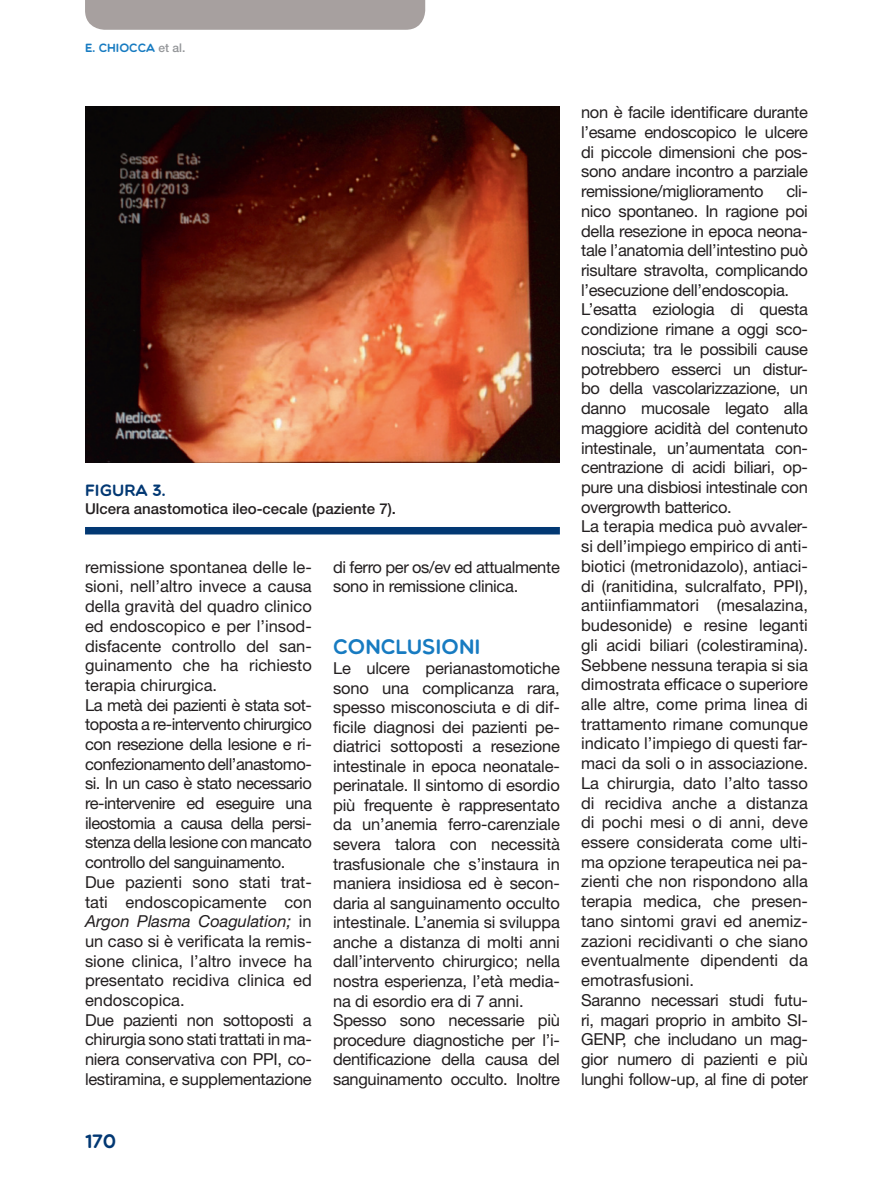
<style>
.page{position:relative;width:893px;height:1191px;background:#fff}
.page>*{position:absolute;margin:0;border:0;box-sizing:border-box;transform-origin:0 0}
.t1{font:21px "Multicolore";color:#177bc1}
.t2{font:19.5px "Multicolore";color:#023873}
.t3{font:16.5px/19.6px "Helvetica Neue LT Std";letter-spacing:-.01em;color:#231f20}
.t4{font:16.5px "Multicolore";color:#023873}
.t5{font:500 15px "Helvetica Neue LT Std";color:#231f20}
.t6{font:12px "Multicolore";color:#177bc1}
.s1{font-family:"Helvetica Neue LT Std";font-weight:500;color:#939598}
.s2{font-style:italic}
</style>
<div class="page">
<div style="left:85px;top:0;width:340px;height:30px;background:#a7a09f"></div>
<div style="left:85px;top:527px;width:475px;height:7px;background:#023873"></div>
<img style="left:85px;top:106px;width:475px;height:356px">
<p class="t6" style="left:85px;top:40px;width:102px">E. CHIOCCA <span class="s1">et al.</span></p>
<p class="t4" style="left:85px;top:480px;width:82px">FIGURA 3.</p>
<p class="t5" style="left:85px;top:500px;width:312px">Ulcera anastomotica ileo-cecale (paziente 7).</p>
<p class="t3" style="left:85px;top:557px;width:228px">remissione spontanea delle le&shy;sioni, nell’altro invece a causa della gravità del quadro clinico ed endoscopico e per l’insod&shy;disfacente controllo del san&shy;guinamento che ha richiesto terapia chirurgica.<br>La metà dei pazienti è stata sot&shy;toposta a re-intervento chirurgico con resezione della lesione e ri&shy;confezionamento dell’anastomo&shy;si. In un caso è stato necessario re-intervenire ed eseguire una ileostomia a causa della persi&shy;stenza della lesione con mancato controllo del sanguinamento.<br>Due pazienti sono stati trat&shy;tati endoscopicamente con<br><span class="s2">Argon Plasma Coagulation;</span> in un caso si è verificata la remis&shy;sione clinica, l’altro invece ha presentato recidiva clinica ed endoscopica.<br>Due pazienti non sottoposti a chirurgia sono stati trattati in ma&shy;niera conservativa con PPI, co&shy;lestiramina, e supplementazione</p>
<p class="t3" style="left:333px;top:557px;width:228px">di ferro per os/ev ed attualmente sono in remissione clinica.</p>
<p class="t1" style="left:333px;top:634px;width:149px">CONCLUSIONI</p>
<p class="t3" style="left:333px;top:658px;width:228px">Le ulcere perianastomotiche sono una complicanza rara, spesso misconosciuta e di dif&shy;ficile diagnosi dei pazienti pe&shy;diatrici sottoposti a resezione intestinale in epoca neonatale&shy;perinatale. Il sintomo di esordio più frequente è rappresentato da un’anemia ferro-carenziale severa talora con necessità trasfusionale che s’instaura in maniera insidiosa ed è secon&shy;daria al sanguinamento occulto intestinale. L’anemia si sviluppa anche a distanza di molti anni dall’intervento chirurgico; nella nostra esperienza, l’età media&shy;na di esordio era di 7 anni.<br>Spesso sono necessarie più procedure diagnostiche per l’i&shy;dentificazione della causa del sanguinamento occulto. Inoltre</p>
<p class="t2" style="left:85px;top:1129px;width:33px">170</p>
<p class="t3" style="left:581px;top:102px;width:228px;text-align:justify">non è facile identificare durante l’esame endoscopico le ulcere di piccole dimensioni che pos&shy;sono andare incontro a parziale remissione/miglioramento</p>
<p class="t3" style="left:581px;top:181px;width:228px;text-indent:205px">cli&shy;nico spontaneo. In ragione poi della resezione in epoca neona&shy;tale l’anatomia dell’intestino può risultare stravolta, complicando l’esecuzione dell’endoscopia.<br>L’esatta eziologia di questa condizione rimane a oggi sco&shy;nosciuta; tra le possibili cause potrebbero esserci un distur&shy;bo della vascolarizzazione, un danno mucosale legato alla maggiore acidità del contenuto intestinale, un’aumentata con&shy;centrazione di acidi biliari, op&shy;pure una disbiosi intestinale con overgrowth batterico.<br>La terapia medica può avvaler&shy;si dell’impiego empirico di anti&shy;biotici (metronidazolo), antiaci&shy;di (ranitidina, sulcralfato, PPI), antiinfiammatori (mesalazina, budesonide) e resine leganti gli acidi biliari (colestiramina).<br>Sebbene nessuna terapia si sia dimostrata efficace o superiore alle altre, come prima linea di trattamento rimane comunque indicato l’impiego di questi far&shy;maci da soli o in associazione.<br>La chirurgia, dato l’alto tasso di recidiva anche a distanza di pochi mesi o di anni, deve essere considerata come ulti&shy;ma opzione terapeutica nei pa&shy;zienti che non rispondono alla terapia medica, che presen&shy;tano sintomi gravi ed anemiz&shy;zazioni recidivanti o che siano eventualmente dipendenti da emotrasfusioni.<br>Saranno necessari studi futu&shy;ri, magari proprio in ambito SI-<br>GENP, che includano un mag&shy;gior numero di pazienti e più lunghi follow-up, al fine di poter</p>
</div>
